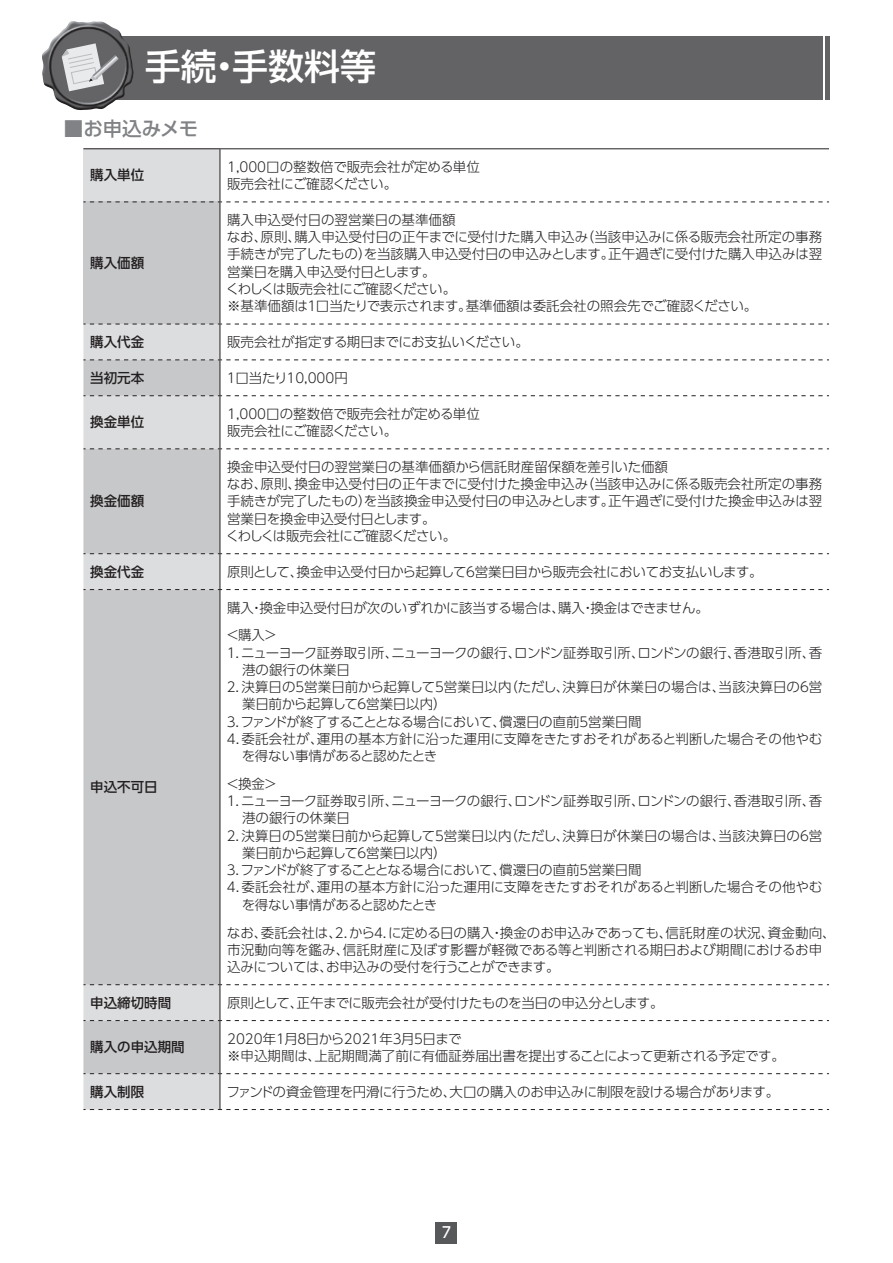
<style>
.page{position:relative;width:893px;height:1263px;background:#fff}
.page>*{position:absolute;margin:0;border:0;box-sizing:border-box;transform-origin:0 0}
.t1{font:500 36px "UD Shin Go Pro";color:#fff}
.t2{font:500 19.5px "UD Shin Go Pro";letter-spacing:-.005em;color:#808285}
.t3{font:500 15px "UD Shin Go Pro";color:#fff;scale:.9 1}
.t4{font:300 13.5px/17.2px "UD Shin Go Pro";letter-spacing:-.01em;color:#231f20}
.t5{font:300 13.5px "UD Shin Go Pro";letter-spacing:-.045em;color:#231f20}
.t6{font:300 13.5px "UD Shin Go Pro";letter-spacing:-.035em;color:#231f20}
.t7{font:500 13.5px "UD Shin Go Pro";color:#231f20}
.t8{font:300 13.5px "UD Shin Go Pro";letter-spacing:-.03em;color:#231f20}
</style>
<div class="page">
<div style="left:436px;top:1222px;width:21px;height:21px;background:#57585a"></div>
<div style="left:83px;top:36px;width:740px;height:63px;background:#636366"></div>
<hr style="left:825px;top:36px;width:4px;height:63px;background:#636366">
<img style="left:42px;top:21px;width:92px;height:90px">
<svg style="left:62px;top:43px;width:57px;height:48px"></svg>
<div style="left:83px;top:149px;width:137px;height:53px;background:#dcdddf"></div>
<div style="left:83px;top:202px;width:137px;height:122px;background:#c7c8ca"></div>
<div style="left:83px;top:325px;width:137px;height:784px;background:#dcdddf"></div>
<svg style="left:83px;top:360px;width:137px;height:713px;background:#c9cacc"></svg>
<hr style="left:220px;top:985px;width:1px;height:35px;background:#231f20">
<hr style="left:220px;top:396px;width:1px;height:52px;background:#231f20">
<hr style="left:220px;top:449px;width:1px;height:104px;background:#231f20">
<hr style="left:220px;top:554px;width:1px;height:35px;background:#231f20">
<hr style="left:220px;top:590px;width:1px;height:394px;background:#231f20">
<hr style="left:220px;top:1074px;width:1px;height:35px;background:#231f20">
<hr style="left:220px;top:149px;width:1px;height:53px;background:#231f20">
<hr style="left:220px;top:202px;width:1px;height:122px;background:#231f20">
<hr style="left:220px;top:324px;width:1px;height:35px;background:#231f20">
<hr style="left:220px;top:360px;width:1px;height:35px;background:#231f20">
<hr style="left:220px;top:1021px;width:1px;height:52px;background:#231f20">
<hr style="left:83px;top:148px;width:137px;height:1px;background:#231f20">
<hr style="left:220px;top:148px;width:609px;height:1px;background:#231f20">
<svg style="left:83px;top:202px;width:746px;height:1px"></svg>
<svg style="left:83px;top:324px;width:746px;height:1px"></svg>
<svg style="left:83px;top:359px;width:746px;height:1px"></svg>
<svg style="left:83px;top:395px;width:746px;height:1px"></svg>
<svg style="left:83px;top:448px;width:746px;height:1px"></svg>
<svg style="left:83px;top:553px;width:746px;height:1px"></svg>
<svg style="left:83px;top:589px;width:746px;height:1px"></svg>
<svg style="left:83px;top:984px;width:746px;height:1px"></svg>
<svg style="left:83px;top:1020px;width:746px;height:1px"></svg>
<svg style="left:83px;top:1073px;width:746px;height:1px"></svg>
<svg style="left:83px;top:1109px;width:746px;height:1px"></svg>
<h1 class="t1" style="left:145px;top:37px;width:233px">手続・手数料等</h1>
<h2 class="t2" style="left:64px;top:112px;width:136px">■お申込みメモ</h2>
<p class="t7" style="left:90px;top:164px;width:55px">購入単位</p>
<p class="t4" style="left:227px;top:158px;width:254px">1,000口の整数倍で販売会社が定める単位販売会社にご確認ください。</p>
<p class="t7" style="left:90px;top:252px;width:55px">購入価額</p>
<p class="t4" style="left:226px;top:211px;width:598px">購入申込受付日の翌営業日の基準価額<br>なお、原則、購入申込受付日の正午までに受付けた購入申込み（当該申込みに係る販売会社所定の事務手続きが完了したもの）を当該購入申込受付日の申込みとします。正午過ぎに受付けた購入申込みは翌営業日を購入申込受付日とします。<br>くわしくは販売会社にご確認ください。<br>※基準価額は１口当たりで表示されます。基準価額は委託会社の照会先でご確認ください。</p>
<p class="t7" style="left:90px;top:331px;width:55px">購入代金</p>
<p class="t4" style="left:227px;top:333px;width:303px">販売会社が指定する期日までにお支払いください。</p>
<p class="t7" style="left:90px;top:367px;width:55px">当初元本</p>
<p class="t4" style="left:225px;top:369px;width:125px">１口当たり10,000円</p>
<p class="t7" style="left:90px;top:411px;width:55px">換金単位</p>
<p class="t4" style="left:227px;top:405px;width:254px">1,000口の整数倍で販売会社が定める単位販売会社にご確認ください。</p>
<p class="t7" style="left:90px;top:490px;width:55px">換金価額</p>
<p class="t4" style="left:226px;top:458px;width:598px">換金申込受付日の翌営業日の基準価額から信託財産留保額を差引いた価額<br>なお、原則、換金申込受付日の正午までに受付けた換金申込み（当該申込みに係る販売会社所定の事務手続きが完了したもの）を当該換金申込受付日の申込みとします。正午過ぎに受付けた換金申込みは翌営業日を換金申込受付日とします。<br>くわしくは販売会社にご確認ください。</p>
<p class="t7" style="left:90px;top:561px;width:55px">換金代金</p>
<p class="t4" style="left:227px;top:563px;width:537px">原則として、換金申込受付日から起算して６営業日目から販売会社においてお支払いします。</p>
<p class="t7" style="left:90px;top:776px;width:69px">申込不可日</p>
<p class="t4" style="left:226px;top:593px;width:485px;line-height:27.8px">購入・換金申込受付日が次のいずれかに該当する場合は、購入・換金はできません。＜購入＞</p>
<p class="t5" style="left:225px;top:642px;width:599px">１．ニューヨーク証券取引所、ニューヨークの銀行、ロンドン証券取引所、ロンドンの銀行、香港取引所、香</p>
<p class="t4" style="left:242px;top:661px;width:109px">港の銀行の休業日</p>
<p class="t4" style="left:225px;top:678px;width:599px">２．決算日の５営業日前から起算して５営業日以内（ただし、決算日が休業日の場合は、当該決算日の６営</p>
<p class="t4" style="left:242px;top:695px;width:206px">業日前から起算して６営業日以内）</p>
<p class="t6" style="left:225px;top:711px;width:419px">３．ファンドが終了することとなる場合において、償還日の直前５営業日間</p>
<p class="t4" style="left:225px;top:730px;width:599px">４．委託会社が、運用の基本方針に沿った運用に支障をきたすおそれがあると判断した場合その他やむ</p>
<p class="t4" style="left:242px;top:747px;width:197px">を得ない事情があると認めたとき</p>
<p class="t4" style="left:226px;top:775px;width:53px">＜換金＞</p>
<p class="t5" style="left:225px;top:790px;width:599px">１．ニューヨーク証券取引所、ニューヨークの銀行、ロンドン証券取引所、ロンドンの銀行、香港取引所、香</p>
<p class="t4" style="left:242px;top:809px;width:109px">港の銀行の休業日</p>
<p class="t4" style="left:225px;top:826px;width:599px">２．決算日の５営業日前から起算して５営業日以内（ただし、決算日が休業日の場合は、当該決算日の６営</p>
<p class="t4" style="left:242px;top:844px;width:206px">業日前から起算して６営業日以内）</p>
<p class="t6" style="left:225px;top:859px;width:419px">３．ファンドが終了することとなる場合において、償還日の直前５営業日間</p>
<p class="t4" style="left:225px;top:878px;width:599px">４．委託会社が、運用の基本方針に沿った運用に支障をきたすおそれがあると判断した場合その他やむ</p>
<p class="t4" style="left:242px;top:895px;width:197px">を得ない事情があると認めたとき</p>
<p class="t4" style="left:227px;top:923px;width:610px">なお、委託会社は、２．から４．に定める日の購入・換金のお申込みであっても、信託財産の状況、資金動向、市況動向等を鑑み、信託財産に及ぼす影響が軽微である等と判断される期日および期間におけるお申込みについては、お申込みの受付を行うことができます。</p>
<p class="t7" style="left:90px;top:992px;width:82px">申込締切時間</p>
<p class="t4" style="left:227px;top:994px;width:438px">原則として、正午までに販売会社が受付けたものを当日の申込分とします。</p>
<p class="t7" style="left:90px;top:1036px;width:96px">購入の申込期間</p>
<p class="t4" style="left:227px;top:1029px;width:559px">2020年１月８日から2021年３月５日まで<br>※申込期間は、上記期間満了前に有価証券届出書を提出することによって更新される予定です。</p>
<p class="t7" style="left:90px;top:1081px;width:55px">購入制限</p>
<p class="t8" style="left:226px;top:1081px;width:554px">ファンドの資金管理を円滑に行うため、大口の購入のお申込みに制限を設ける場合があります。</p>
<p class="t3" style="left:442px;top:1220px;width:11px">7</p>
</div>
